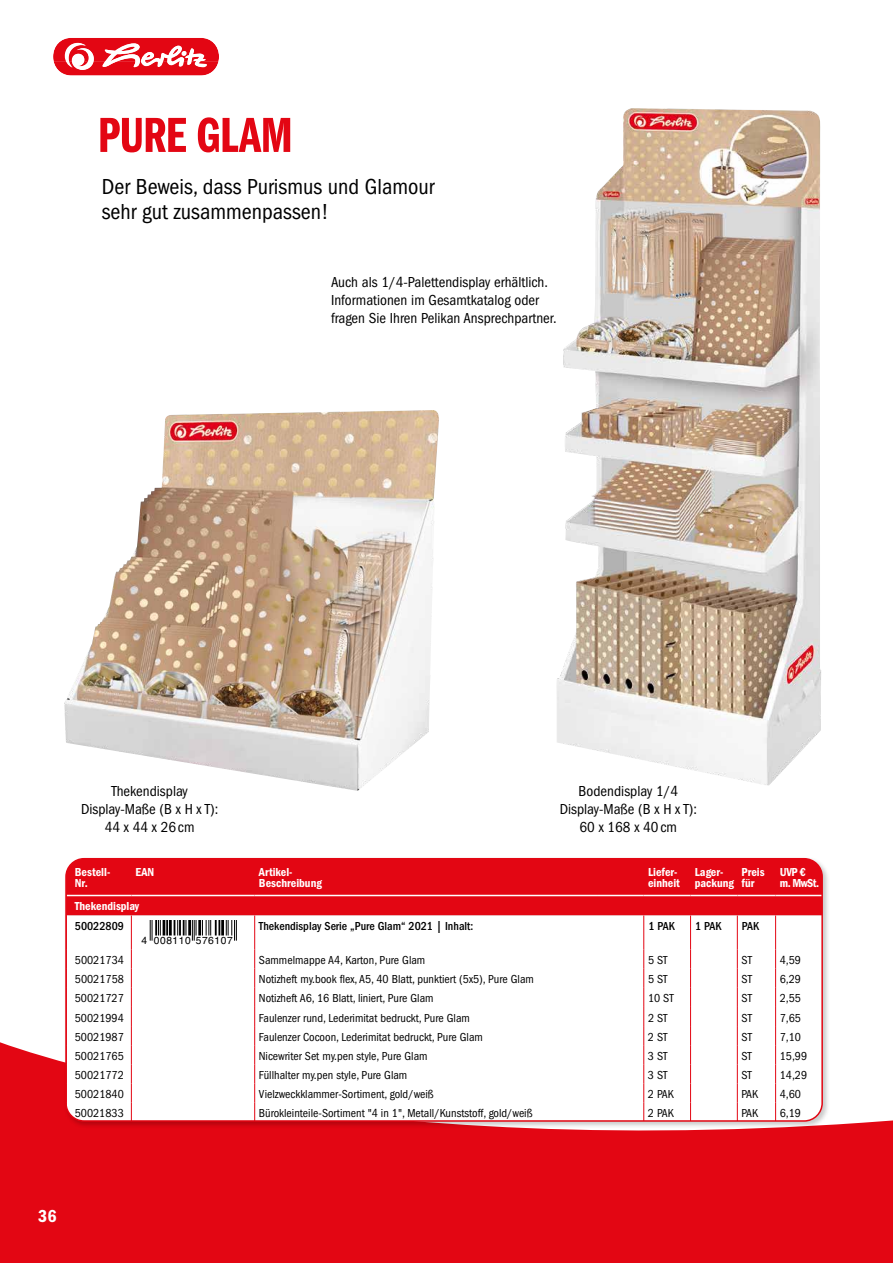
<style>
.page{position:relative;width:893px;height:1263px;background:#fff}
.page>*{position:absolute;margin:0;border:0;box-sizing:border-box;transform-origin:0 0}
.t1{font:51px "Franklin Gothic LT Com Dm Cm";letter-spacing:-.015em;color:#e30613}
.t2{font:condensed 22.5px/25.5px "ITC Franklin Gothic Std";color:#000}
.t3{font:18px "ITC Franklin Gothic Std Dm Cd";color:#fff}
.t4{font:condensed 15px/18px "ITC Franklin Gothic Std";color:#000;text-align:center}
.t5{font:condensed 12px "ITC Franklin Gothic Std";color:#000}
.t6{font:12px/11.4px "ITC Franklin Gothic Std Dm Cd";color:#fff}
.t7{font:500 condensed 12px "ITC Franklin Gothic Std";color:#000}
.t8{font:10.35px "Helvetica";letter-spacing:.05em;color:#000}
</style>
<div class="page">
<div style="left:0;top:1042px;width:893px;height:221px;background:#e30613"></div>
<svg style="left:53px;top:38px;width:166px;height:38px"></svg>
<img style="left:557px;top:108px;width:264px;height:677px">
<div style="left:64px;top:856px;width:766px;height:273px;background:#000;opacity:.21"></div>
<svg style="left:67px;top:941px;width:755px;height:180px"></svg>
<hr style="left:131px;top:915px;width:1px;height:34px;background:#e30613">
<hr style="left:254px;top:915px;width:1px;height:34px;background:#e30613">
<hr style="left:690px;top:915px;width:1px;height:34px;background:#e30613">
<hr style="left:737px;top:915px;width:1px;height:34px;background:#e30613">
<hr style="left:775px;top:915px;width:1px;height:34px;background:#e30613">
<svg style="left:131px;top:949px;width:1px;height:170px"></svg>
<svg style="left:254px;top:949px;width:1px;height:170px"></svg>
<svg style="left:690px;top:949px;width:1px;height:170px"></svg>
<svg style="left:737px;top:949px;width:1px;height:170px"></svg>
<svg style="left:775px;top:949px;width:1px;height:170px"></svg>
<hr style="left:643px;top:915px;width:1px;height:34px;background:#e30613">
<svg style="left:643px;top:949px;width:1px;height:170px"></svg>
<svg style="left:66px;top:859px;width:756px;height:82px"></svg>
<div style="left:65px;top:858px;width:758px;height:264px;border:2px solid #e30613;border-radius:18px"></div>
<img style="left:64px;top:410px;width:375px;height:381px">
<h1 class="t1" style="left:98px;top:107px;width:196px">PURE GLAM</h1>
<h2 class="t2" style="left:102px;top:174px;width:334px">Der Beweis, dass Purismus und Glamour sehr gut zusammenpassen!</h2>
<p class="t4" style="left:331px;top:273px;width:227px;text-align:left">Auch als 1/4-Palettendisplay erhältlich.<br>Informationen im Gesamtkatalog oder fragen Sie Ihren Pelikan Ansprechpartner.</p>
<p class="t4" style="left:81px;top:782px;width:139px">Thekendisplay<br>Display-Maße (B x H x T):<br>44 x 44 x 26cm</p>
<p class="t4" style="left:560px;top:782px;width:139px">Bodendisplay 1/4<br>Display-Maße (B x H x T):<br>60 x 168 x 40cm</p>
<p class="t6" style="left:75px;top:866px;width:37px">Bestell-<br>Nr.</p>
<p class="t6" style="left:136px;top:866px;width:20px">EAN</p>
<p class="t6" style="left:259px;top:866px;width:64px">Artikel-<br>Beschreibung</p>
<p class="t6" style="left:648px;top:866px;width:33px">Liefer&shy;einheit</p>
<p class="t6" style="left:695px;top:866px;width:41px">Lager&shy;packung</p>
<p class="t6" style="left:742px;top:866px;width:25px">Preis für</p>
<p class="t6" style="left:780px;top:866px;width:41px">UVP € m. MwSt.</p>
<p class="t6" style="left:75px;top:900px;width:66px">Thekendisplay</p>
<p class="t7" style="left:75px;top:919px;width:51px">50022809</p>
<p class="t8" style="left:141px;top:932px;width:93px">4 008110 576107</p>
<p class="t7" style="left:259px;top:919px;width:216px">Thekendisplay Serie „Pure Glam“ 2021 | Inhalt:</p>
<p class="t7" style="left:648px;top:919px;width:28px">1 PAK</p>
<p class="t7" style="left:695px;top:919px;width:28px">1 PAK</p>
<p class="t7" style="left:742px;top:919px;width:19px">PAK</p>
<p class="t5" style="left:75px;top:953px;width:51px">50021734</p>
<p class="t5" style="left:259px;top:953px;width:168px">Sammelmappe A4, Karton, Pure Glam</p>
<p class="t5" style="left:648px;top:953px;width:21px">5 ST</p>
<p class="t5" style="left:742px;top:953px;width:12px">ST</p>
<p class="t5" style="left:780px;top:953px;width:23px">4,59</p>
<p class="t5" style="left:75px;top:972px;width:51px">50021758</p>
<p class="t5" style="left:259px;top:972px;width:276px">Notizheft my.book flex, A5, 40 Blatt, punktiert (5x5), Pure Glam</p>
<p class="t5" style="left:648px;top:972px;width:21px">5 ST</p>
<p class="t5" style="left:742px;top:972px;width:12px">ST</p>
<p class="t5" style="left:780px;top:972px;width:23px">6,29</p>
<p class="t5" style="left:75px;top:992px;width:51px">50021727</p>
<p class="t5" style="left:259px;top:992px;width:176px">Notizheft A6, 16 Blatt, liniert, Pure Glam</p>
<p class="t5" style="left:648px;top:992px;width:27px">10 ST</p>
<p class="t5" style="left:741px;top:992px;width:12px">ST</p>
<p class="t5" style="left:780px;top:992px;width:23px">2,55</p>
<p class="t5" style="left:75px;top:1011px;width:51px">50021994</p>
<p class="t5" style="left:259px;top:1011px;width:212px">Faulenzer rund, Lederimitat bedruckt, Pure Glam</p>
<p class="t5" style="left:648px;top:1011px;width:21px">2 ST</p>
<p class="t5" style="left:741px;top:1011px;width:12px">ST</p>
<p class="t5" style="left:780px;top:1011px;width:23px">7,65</p>
<p class="t5" style="left:75px;top:1030px;width:51px">50021987</p>
<p class="t5" style="left:259px;top:1030px;width:226px">Faulenzer Cocoon, Lederimitat bedruckt, Pure Glam</p>
<p class="t5" style="left:648px;top:1030px;width:21px">2 ST</p>
<p class="t5" style="left:741px;top:1030px;width:12px">ST</p>
<p class="t5" style="left:780px;top:1030px;width:23px">7,10</p>
<p class="t5" style="left:75px;top:1049px;width:51px">50021765</p>
<p class="t5" style="left:259px;top:1049px;width:170px">Nicewriter Set my.pen style, Pure Glam</p>
<p class="t5" style="left:648px;top:1049px;width:21px">3 ST</p>
<p class="t5" style="left:741px;top:1049px;width:12px">ST</p>
<p class="t5" style="left:780px;top:1049px;width:29px">15,99</p>
<p class="t5" style="left:75px;top:1068px;width:51px">50021772</p>
<p class="t5" style="left:259px;top:1068px;width:150px">Füllhalter my.pen style, Pure Glam</p>
<p class="t5" style="left:648px;top:1068px;width:21px">3 ST</p>
<p class="t5" style="left:741px;top:1068px;width:12px">ST</p>
<p class="t5" style="left:780px;top:1068px;width:29px">14,29</p>
<p class="t5" style="left:75px;top:1087px;width:51px">50021840</p>
<p class="t5" style="left:259px;top:1087px;width:176px">Vielzweckklammer-Sortiment, gold/weiß</p>
<p class="t5" style="left:648px;top:1087px;width:27px">2 PAK</p>
<p class="t5" style="left:741px;top:1087px;width:18px">PAK</p>
<p class="t5" style="left:780px;top:1087px;width:23px">4,60</p>
<p class="t5" style="left:75px;top:1106px;width:51px">50021833</p>
<p class="t5" style="left:259px;top:1106px;width:275px">Bürokleinteile-Sortiment "4 in 1", Metall/Kunststoff, gold/weiß</p>
<p class="t5" style="left:648px;top:1106px;width:27px">2 PAK</p>
<p class="t5" style="left:741px;top:1106px;width:18px">PAK</p>
<p class="t5" style="left:780px;top:1106px;width:23px">6,19</p>
<h3 class="t3" style="left:38px;top:1206px;width:20px">36</h3>
</div>
